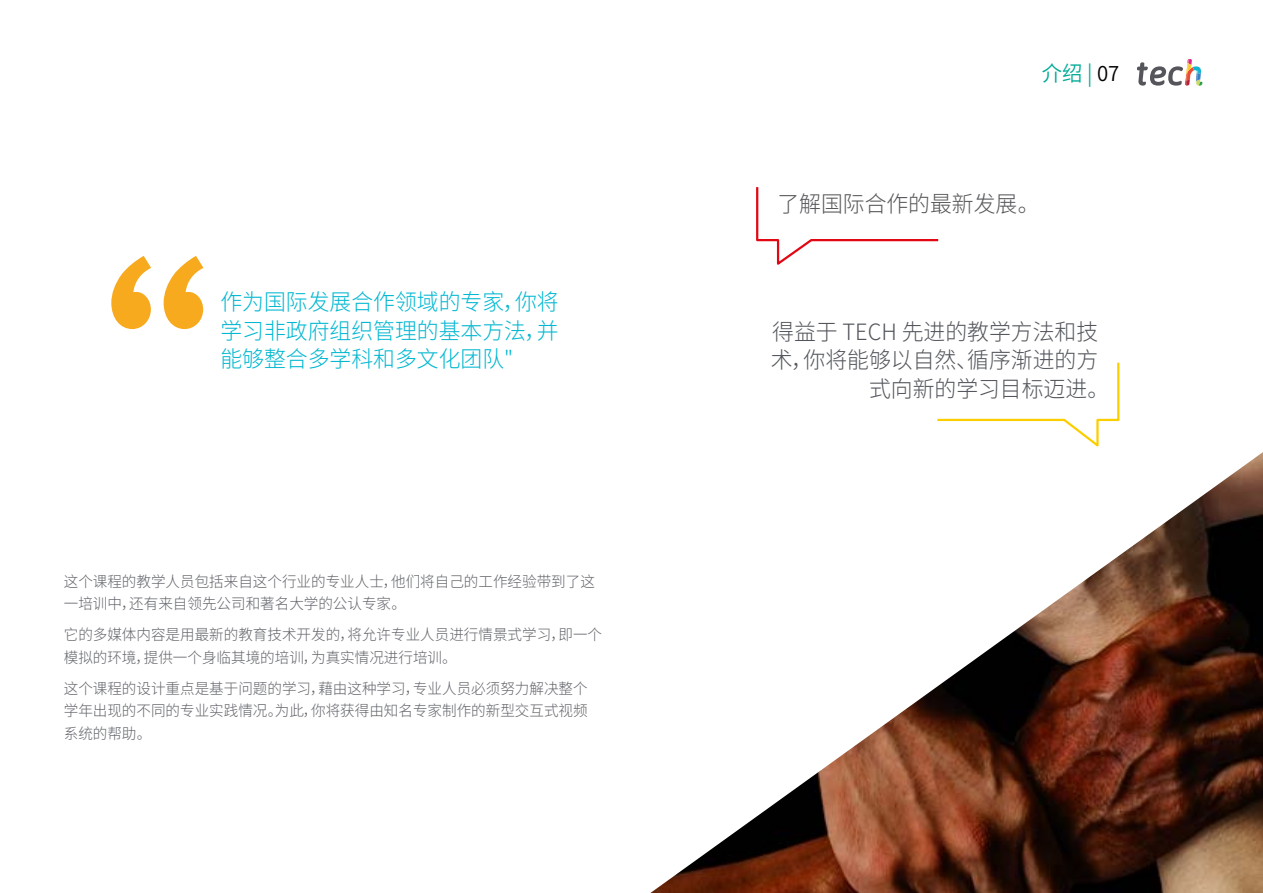
<style>
.page{position:relative;width:1263px;height:893px;background:#fff}
.page>*{position:absolute;margin:0;border:0;box-sizing:border-box;transform-origin:0 0}
.t1{font:300 22.5px/28.5px "Source Han Sans CN";color:#00b7d1;text-align:justify}
.t2{font:300 22.5px "Source Han Sans CN";color:#52555b}
.t3{font:300 22.5px "Source Han Sans CN";color:#55575a}
.t4{font:21px "Source Han Sans CN";color:#01aa97}
.t5{font:300 15px/22.5px "Source Han Sans CN";color:#61646a}
.s1{color:#000}
.s2{color:#52555b}
</style>
<div class="page">
<img style="left:650px;top:452px;width:613px;height:441px">
<svg style="left:937px;top:362px;width:183px;height:85px"></svg>
<svg style="left:1137px;top:59px;width:65px;height:27px"></svg>
<svg style="left:756px;top:187px;width:183px;height:78px"></svg>
<svg style="left:111px;top:256px;width:92px;height:73px"></svg>
<h1 class="t1" style="left:220px;top:288px;width:340px">作为国际发展合作领域的专家，你将学习非政府组织管理的基本方法，并能够整合多学科和多文化团队"</h1>
<p class="t5" style="left:64px;top:570px;width:533px">这个课程的教学人员包括来自这个行业的专业人士，他们将自己的工作经验带到了这一培训中，还有来自领先公司和著名大学的公认专家。</p>
<p class="t5" style="left:64px;top:624px;width:540px">它的多媒体内容是用最新的教育技术开发的，将允许专业人员进行情景式学习，即一个模拟的环境，提供一个身临其境的培训，为真实情况进行培训。</p>
<p class="t5" style="left:64px;top:677px;width:525px;text-align:justify">这个课程的设计重点是基于问题的学习，藉由这种学习，专业人员必须努力解决整个学年出现的不同的专业实践情况。为此，你将获得由知名专家制作的新型交互式视频系统的帮助。</p>
<h2 class="t4" style="left:1042px;top:61px;width:79px">介绍 | <span class="s1">07</span></h2>
<h1 class="t3" style="left:777px;top:191px;width:264px">了解国际合作的最新发展<span class="s2">。</span></h1>
<h1 class="t2" style="left:772px;top:319px;width:327px">得益于 TECH 先进的教学方法和技</h1>
<h1 class="t2" style="left:771px;top:347px;width:329px">术，你将能够以自然、循序渐进的方</h1>
<h1 class="t2" style="left:869px;top:376px;width:242px">式向新的学习目标迈进。</h1>
</div>
